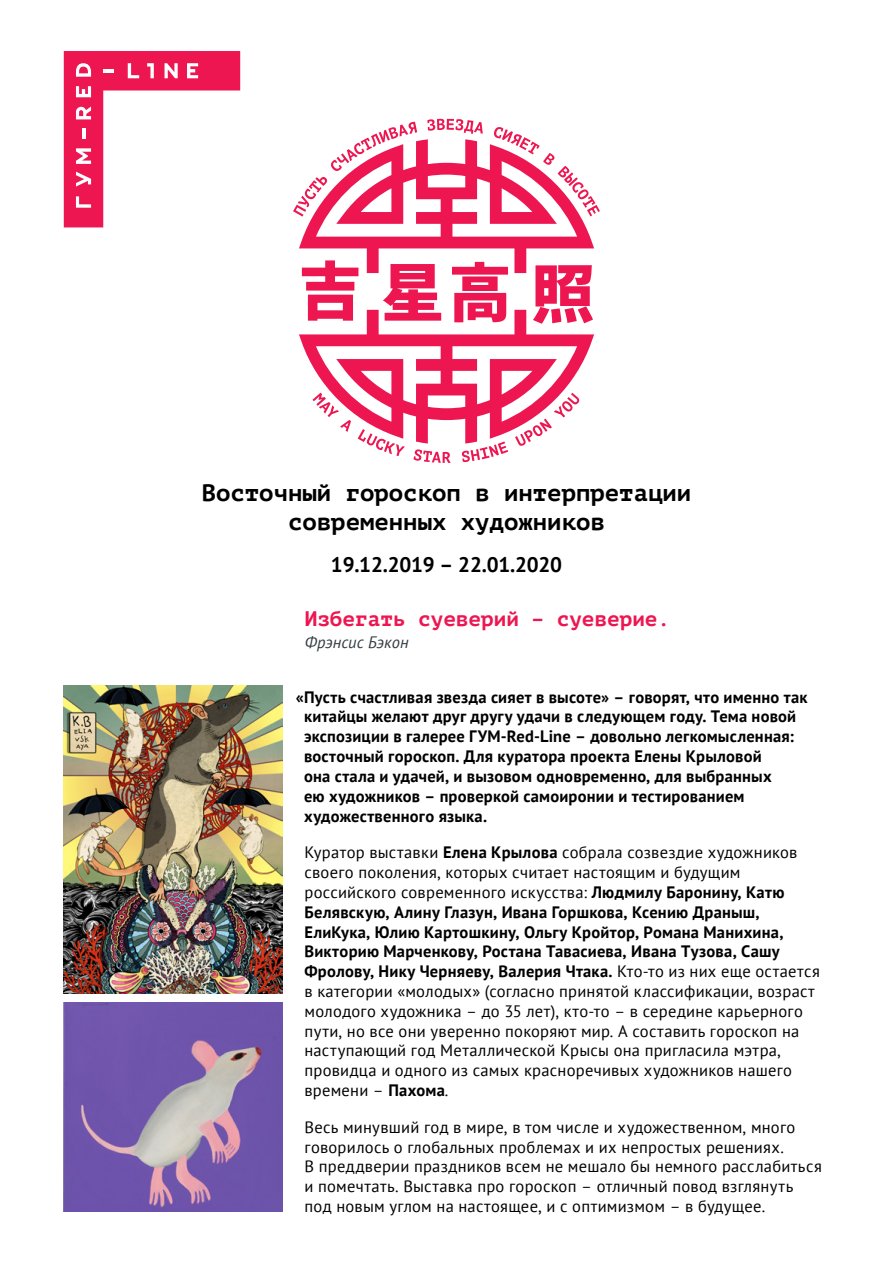
<style>
.page{position:relative;width:893px;height:1263px;background:#fff}
.page>*{position:absolute;margin:0;border:0;box-sizing:border-box;transform-origin:0 0}
.t1{font:700 24px/28.8px "PT Mono";color:#000;text-align:center}
.t2{font:700 21px "PT Mono";color:#ed1651}
.t3{font:700 21px "PT Sans";letter-spacing:-.01em;color:#000}
.t4{font:16.5px/19.8px "PT Sans";letter-spacing:.015em;color:#000}
.t5{font:700 16.5px/19.8px "PT Sans";letter-spacing:.01em;color:#000}
.t6{font:italic 16.5px "PT Sans";letter-spacing:.005em;color:#333c42}
.s1{font-weight:700}
</style>
<div class="page">
<svg style="left:64px;top:51px;width:176px;height:176px"></svg>
<svg style="left:293px;top:119px;width:307px;height:344px"></svg>
<img style="left:64px;top:685px;width:219px;height:309px">
<img style="left:64px;top:1002px;width:219px;height:210px">
<h1 class="t1" style="left:202px;top:478px;width:491px">Восточный гороскоп в интерпретации современных художников</h1>
<p class="t3" style="left:331px;top:551px;width:233px">19.12.2019 – 22.01.2020</p>
<p class="t2" style="left:305px;top:606px;width:367px">Избегать суеверий – суеверие.</p>
<p class="t6" style="left:305px;top:632px;width:105px">Фрэнсис Бэкон</p>
<p class="t5" style="left:304px;top:687px;width:505px;text-indent:-8px">«Пусть счастливая звезда сияет в высоте» – говорят, что именно так китайцы желают друг другу удачи в следующем году. Тема новой экспозиции в галерее ГУМ-Red-Line – довольно легкомысленная: восточный гороскоп. Для куратора проекта Елены Крыловой<br>она стала и удачей, и вызовом одновременно, для выбранных<br>ею художников – проверкой самоиронии и тестированием художественного языка.</p>
<p class="t4" style="left:304px;top:842px;width:517px">Куратор выставки <span class="s1">Елена Крылова</span> собрала созвездие художников своего поколения, которых считает настоящим и будущим российского современного искусства: <span class="s1">Людмилу Баронину, Катю Белявскую, Алину Глазун, Ивана Горшкова, Ксению Драныш, ЕлиКука, Юлию Картошкину, Ольгу Кройтор, Романа Манихина, Викторию Марченкову, Ростана Тавасиева, Ивана Тузова, Сашу Фролову, Нику Черняеву, Валерия Чтака.</span> Кто-то из них еще остается в категории «молодых» (согласно принятой классификации, возраст молодого художника – до 35 лет), кто-то – в середине карьерного пути, но все они уверенно покоряют мир. А составить гороскоп на наступающий год Металлической Крысы она пригласила мэтра, провидца и одного из самых красноречивых художников нашего времени – <span class="s1">Пахома</span>.</p>
<p class="t4" style="left:304px;top:1117px;width:519px">Весь минувший год в мире, в том числе и художественном, много говорилось о глобальных проблемах и их непростых решениях.<br>В преддверии праздников всем не мешало бы немного расслабиться и помечтать. Выставка про гороскоп – отличный повод взглянуть под новым углом на настоящее, и с оптимизмом – в будущее.</p>
</div>
